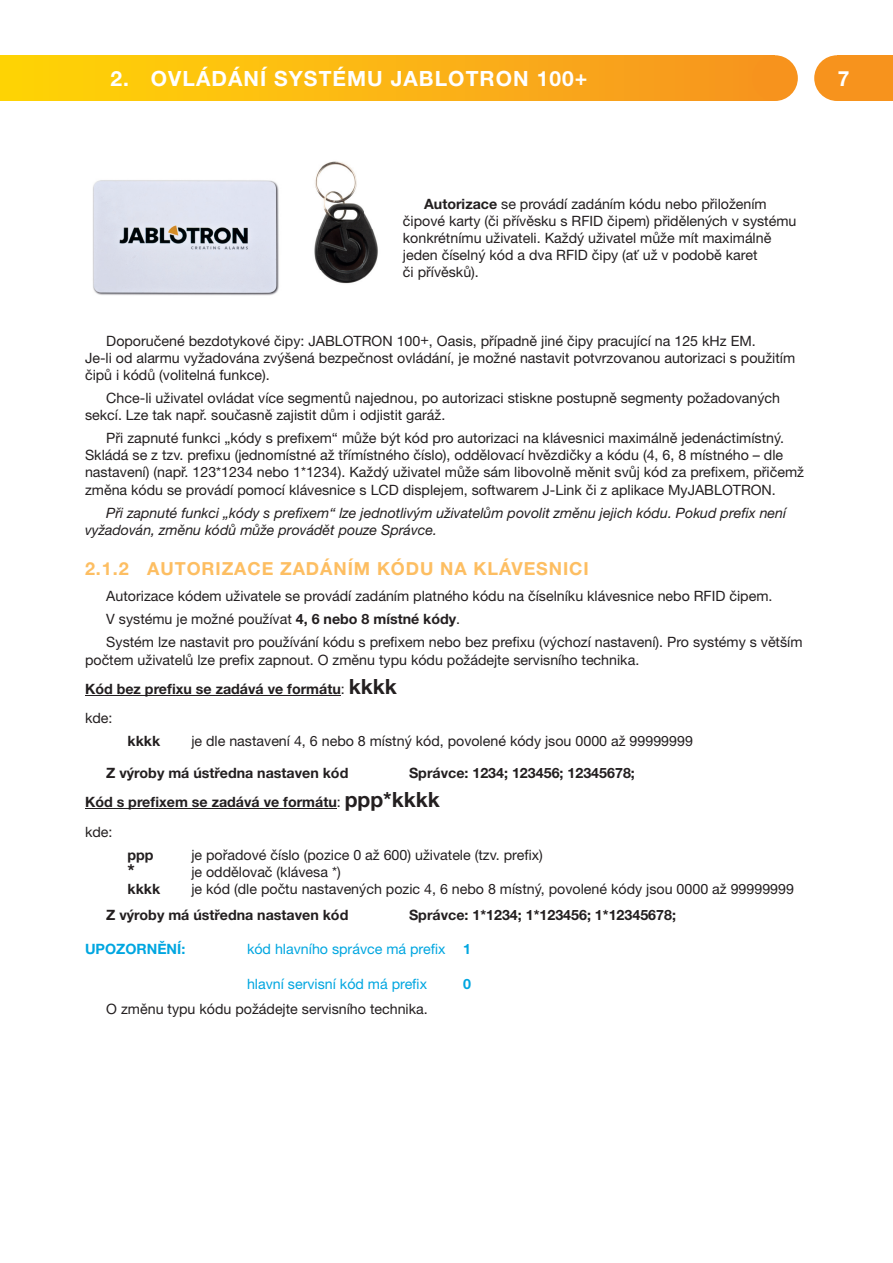
<style>
.page{position:relative;width:893px;height:1263px;background:#fff}
.page>*{position:absolute;margin:0;border:0;box-sizing:border-box;transform-origin:0 0}
.t1{font:700 21px "Helvetica Neue CE";letter-spacing:.05em;color:#fff}
.t2{font:700 18px "Helvetica Neue LT Pro";letter-spacing:.05em;color:#fdbe62}
.t3{font:700 18px "Helvetica Neue LT Pro";color:#231f20}
.t4{font:14.25px/17.1px "Helvetica Neue LT Pro";color:#231f20}
.t5{font:700 14.25px/29.2px "Helvetica Neue LT Pro";color:#231f20}
.t6{font:italic 14.25px/17.1px "Helvetica Neue LT Pro";color:#231f20}
.t7{font:14.25px "Helvetica Neue LT Pro";color:#00a6e0}
.t8{font:700 14.25px "Helvetica Neue LT Pro";color:#00a6e0}
.s1{font-weight:700}
.s2{font-weight:700;font-size:21px}
.s3{font-weight:400}
.s4{font-size:21px}
</style>
<div class="page">
<div style="left:837px;top:55px;width:56px;height:46px;background:#f7931d"></div>
<div style="left:814px;top:55px;width:46px;height:46px;background:#f7931d;border-radius:50%"></div>
<div style="left:0;top:55px;width:775px;height:46px;background:linear-gradient(to right,#ffd606,#f79521)"></div>
<div style="left:752px;top:55px;width:46px;height:46px;background:#f7931d;border-radius:50%"></div>
<img style="left:93px;top:180px;width:186px;height:116px">
<img style="left:314px;top:161px;width:64px;height:123px">
<hr style="left:85px;top:695px;width:256px;height:1px;background:#231f20">
<hr style="left:85px;top:808px;width:252px;height:1px;background:#231f20">
<h1 class="t1" style="left:111px;top:71px;width:478px">2. OVLÁDÁNÍ SYSTÉMU JABLOTRON 100+</h1>
<h1 class="t1" style="left:838px;top:71px;width:13px">7</h1>
<p class="t4" style="left:403px;top:197px;width:395px;text-indent:21px"><span class="s1">Autorizace</span> se provádí zadáním kódu nebo přiložením čipové karty (či přívěsku s RFID čipem) přidělených v systému konkrétnímu uživateli. Každý uživatel může mít maximálně jeden číselný kód a dva RFID čipy (ať už v podobě karet<br>či přívěsků).</p>
<p class="t4" style="left:85px;top:334px;width:712px;text-indent:21px">Doporučené bezdotykové čipy: JABLOTRON 100+, Oasis, případně jiné čipy pracující na 125 kHz EM.<br>Je-li od alarmu vyžadována zvýšená bezpečnost ovládání, je možné nastavit potvrzovanou autorizaci s použitím čipů i kódů (volitelná funkce).</p>
<p class="t4" style="left:85px;top:391px;width:697px;text-indent:21px">Chce-li uživatel ovládat více segmentů najednou, po autorizaci stiskne postupně segmenty požadovaných sekcí. Lze tak např. současně zajistit dům i odjistit garáž.</p>
<p class="t4" style="left:85px;top:431px;width:720px;text-indent:21px">Při zapnuté funkci „kódy s prefixem“ může být kód pro autorizaci na klávesnici maximálně jedenáctimístný.<br>Skládá se z tzv. prefixu (jednomístné až třímístného číslo), oddělovací hvězdičky a kódu (4, 6, 8 místného – dle nastavení) (např. 123*1234 nebo 1*1234). Každý uživatel může sám libovolně měnit svůj kód za prefixem, přičemž změna kódu se provádí pomocí klávesnice s LCD displejem, softwarem J-Link či z aplikace MyJABLOTRON.</p>
<p class="t6" style="left:85px;top:505px;width:703px;text-indent:21px">Při zapnuté funkci „kódy s prefixem“ lze jednotlivým uživatelům povolit změnu jejich kódu. Pokud prefix není vyžadován, změnu kódů může provádět pouze Správce.</p>
<p class="t2" style="left:85px;top:562px;width:505px">2.1.2 AUTORIZACE ZADÁNÍM KÓDU NA KLÁVESNICI</p>
<p class="t4" style="left:106px;top:585px;width:698px;line-height:23.2px">Autorizace kódem uživatele se provádí zadáním platného kódu na číselníku klávesnice nebo RFID čipem.<br>V systému je možné používat <span class="s1">4, 6 nebo 8 místné kódy</span>.<br>Systém lze nastavit pro používání kódu s prefixem nebo bez prefixu (výchozí nastavení). Pro systémy s větším</p>
<p class="t4" style="left:85px;top:646px;width:556px;line-height:29.2px">počtem uživatelů lze prefix zapnout. O změnu typu kódu požádejte servisního technika.<br><span class="s1">Kód bez prefixu se zadává ve formátu</span>: <span class="s2">kkkk<br></span>kde:</p>
<p class="t5" style="left:128px;top:728px;width:34px">kkkk</p>
<p class="t4" style="left:191px;top:734px;width:503px">je dle nastavení 4, 6 nebo 8 místný kód, povolené kódy jsou 0000 až 99999999</p>
<p class="t5" style="left:106px;top:760px;width:244px">Z výroby má ústředna nastaven kód</p>
<p class="t5" style="left:85px;top:760px;width:551px;text-indent:324px">Správce: 1234; 123456; 12345678;<br>Kód s prefixem se zadává ve formátu<span class="s3">:</span> <span class="s4">ppp*kkkk<br></span><span class="s3">kde:</span></p>
<p class="t5" style="left:128px;top:841px;width:28px">ppp</p>
<p class="t4" style="left:191px;top:848px;width:353px">je pořadové číslo (pozice 0 až 600) uživatele (tzv. prefix)</p>
<p class="t3" style="left:128px;top:864px;width:9px">*</p>
<p class="t4" style="left:191px;top:865px;width:151px">je oddělovač (klávesa *)</p>
<p class="t5" style="left:128px;top:876px;width:34px">kkkk</p>
<p class="t4" style="left:191px;top:882px;width:604px">je kód (dle počtu nastavených pozic 4, 6 nebo 8 místný, povolené kódy jsou 0000 až 99999999</p>
<p class="t5" style="left:106px;top:902px;width:244px">Z výroby má ústředna nastaven kód</p>
<p class="t5" style="left:409px;top:902px;width:268px">Správce: 1*1234; 1*123456; 1*12345678;</p>
<p class="t8" style="left:85px;top:944px;width:102px">UPOZORNĚNÍ:</p>
<p class="t7" style="left:247px;top:944px;width:225px">kód hlavního správce má prefix <span class="s1">1</span></p>
<p class="t7" style="left:247px;top:978px;width:182px">hlavní servisní kód má prefix</p>
<p class="t8" style="left:463px;top:978px;width:9px">0</p>
<p class="t4" style="left:106px;top:1002px;width:323px">O změnu typu kódu požádejte servisního technika.</p>
</div>
